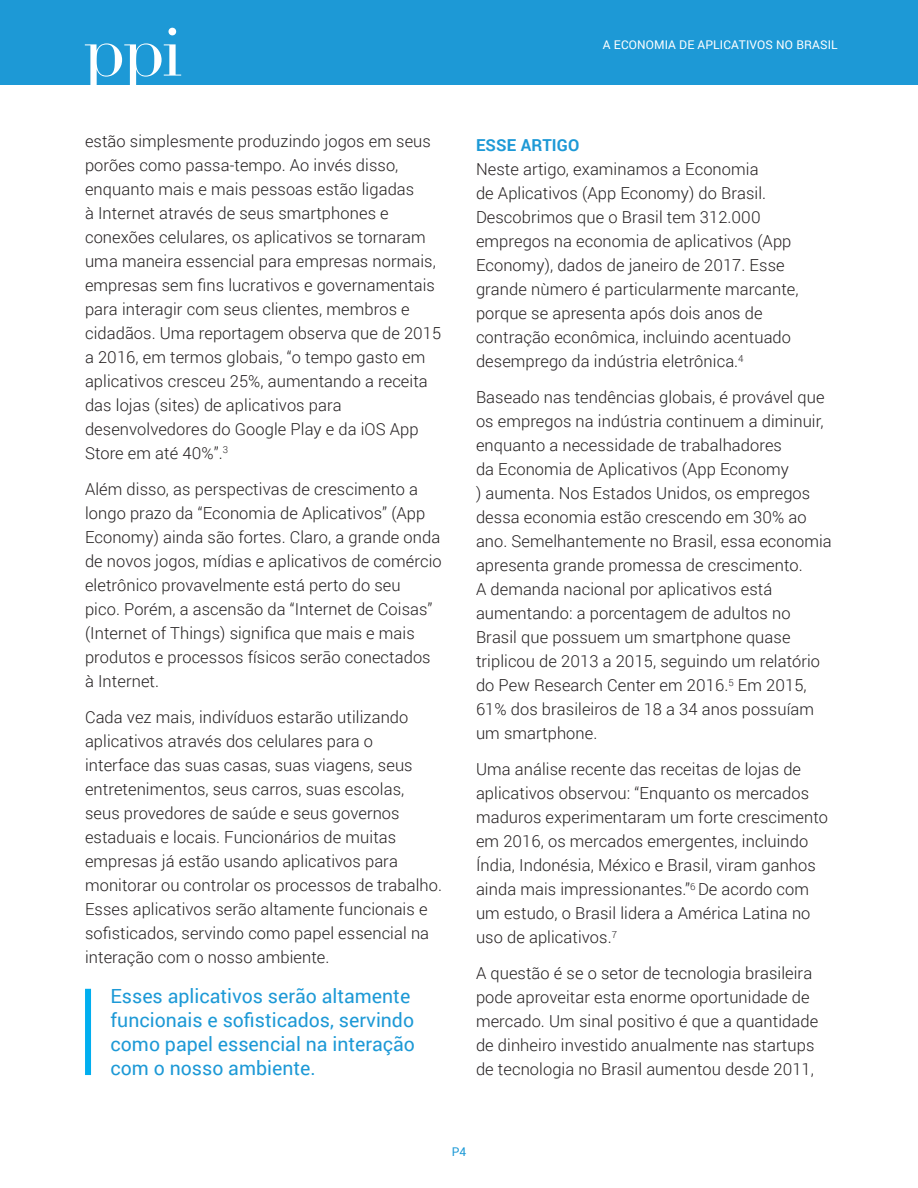
<style>
.page{position:relative;width:918px;height:1188px;background:#fff}
.page>*{position:absolute;margin:0;border:0;box-sizing:border-box;transform-origin:0 0}
.Quote_-_Roboto{font:19.5px/24px "Roboto";color:#1d99d6}
.Body_Copy{font:300 16.5px/24px "Roboto";letter-spacing:.005em;color:#231f20}
.H2_-_Section_Title{font:700 16.5px "Roboto";letter-spacing:.01em;color:#1d99d6}
.t1{font:12px "Roboto";letter-spacing:.01em;color:#fff}
.t2{font:12px "Roboto";color:#1d99d6}
</style>
<div class="page">
<div style="left:0;top:0;width:918px;height:85px;background:#1d99d6"></div>
<svg style="left:168px;top:28px;width:8px;height:7px"></svg>
<svg style="left:85px;top:43px;width:96px;height:42px"></svg>
<div style="left:85px;top:989px;width:6px;height:86px;background:#00aeef"></div>
<p class="t1" style="left:603px;top:36px;width:236px">A ECONOMIA DE APLICATIVOS NO BRASIL</p>
<p class="Body_Copy" style="left:85px;top:128px;width:358px">estão simplesmente produzindo jogos em seus porões como passa-tempo. Ao invés disso, enquanto mais e mais pessoas estão ligadas<br>à Internet através de seus smartphones e conexões celulares, os aplicativos se tornaram uma maneira essencial para empresas normais, empresas sem fins lucrativos e governamentais para interagir com seus clientes, membros e cidadãos. Uma reportagem observa que de 2015 a 2016, em termos globais, “o tempo gasto em aplicativos cresceu 25%, aumentando a receita das lojas (sites) de aplicativos para desenvolvedores do Google Play e da iOS App Store em até 40%”.<sup>3</sup></p>
<p class="Body_Copy" style="left:85px;top:476px;width:358px">Além disso, as perspectivas de crescimento a longo prazo da “Economia de Aplicativos” (App Economy) ainda são fortes. Claro, a grande onda de novos jogos, mídias e aplicativos de comércio eletrônico provavelmente está perto do seu<br>pico. Porém, a ascensão da “Internet de Coisas” (Internet of Things) significa que mais e mais produtos e processos físicos serāo conectados à Internet.</p>
<p class="Body_Copy" style="left:85px;top:704px;width:359px">Cada vez mais, indivíduos estarão utilizando aplicativos através dos celulares para o<br>interface das suas casas, suas viagens, seus entretenimentos, seus carros, suas escolas, seus provedores de saúde e seus governos estaduais e locais. Funcionários de muitas empresas já estão usando aplicativos para monitorar ou controlar os processos de trabalho.<br>Esses aplicativos serão altamente funcionais e sofisticados, servindo como papel essencial na interação com o nosso ambiente.</p>
<p class="Quote_-_Roboto" style="left:111px;top:983px;width:306px">Esses aplicativos serão altamente funcionais e sofisticados, servindo como papel essencial na interação com o nosso ambiente.</p>
<p class="H2_-_Section_Title" style="left:476px;top:134px;width:105px">ESSE ARTIGO</p>
<p class="Body_Copy" style="left:476px;top:157px;width:324px">Neste artigo, examinamos a Economia<br>de Aplicativos (App Economy) do Brasil.<br>Descobrimos que o Brasil tem 312.000 empregos na economia de aplicativos (App Economy), dados de janeiro de 2017. Esse grande nùmero é particularmente marcante, porque se apresenta após dois anos de contração econômica, incluindo acentuado desemprego da indústria eletrônica.<sup>4</sup></p>
<p class="Body_Copy" style="left:476px;top:385px;width:357px">Baseado nas tendências globais, é provável que os empregos na indústria continuem a diminuir, enquanto a necessidade de trabalhadores<br>da Economia de Aplicativos (App Economy<br>) aumenta. Nos Estados Unidos, os empregos dessa economia estão crescendo em 30% ao ano. Semelhantemente no Brasil, essa economia apresenta grande promessa de crescimento.<br>A demanda nacional por aplicativos está aumentando: a porcentagem de adultos no Brasil que possuem um smartphone quase triplicou de 2013 a 2015, seguindo um relatório do Pew Research Center em 2016.<sup>5</sup> Em 2015, 61% dos brasileiros de 18 a 34 anos possuíam um smartphone.</p>
<p class="Body_Copy" style="left:476px;top:757px;width:354px">Uma análise recente das receitas de lojas de aplicativos observou: “Enquanto os mercados maduros experimentaram um forte crescimento em 2016, os mercados emergentes, incluindo Índia, Indonésia, México e Brasil, viram ganhos ainda mais impressionantes.”<sup>6</sup> De acordo com um estudo, o Brasil lidera a América Latina no uso de aplicativos.<sup>7</sup></p>
<p class="Body_Copy" style="left:476px;top:961px;width:344px">A questão é se o setor de tecnologia brasileira pode aproveitar esta enorme oportunidade de mercado. Um sinal positivo é que a quantidade de dinheiro investido anualmente nas startups de tecnologia no Brasil aumentou desde 2011,</p>
<p class="t2" style="left:452px;top:1143px;width:16px">P4</p>
</div>
